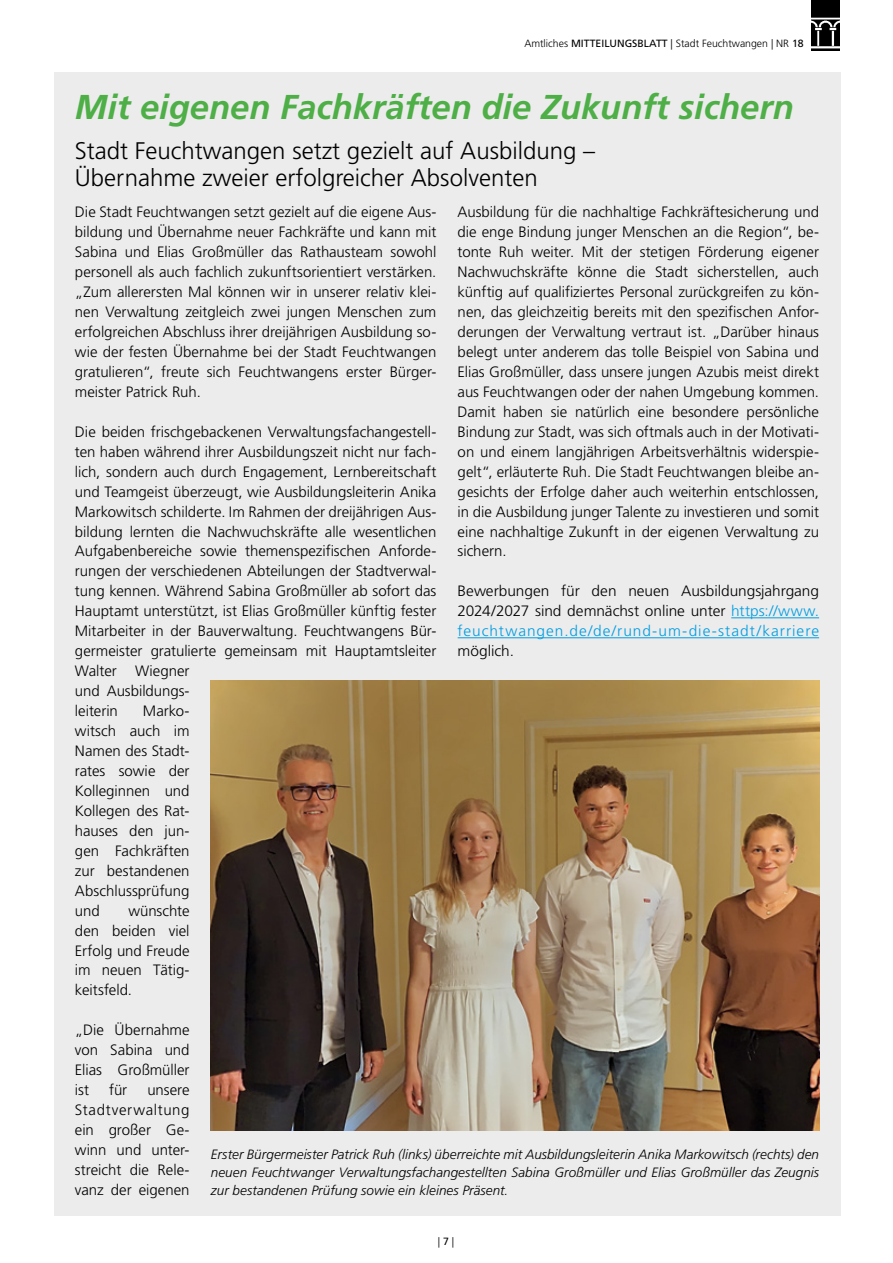
<style>
.page{position:relative;width:893px;height:1263px;background:#fff}
.page>*{position:absolute;margin:0;border:0;box-sizing:border-box;transform-origin:0 0}
.t1{font:italic 700 34.5px "Frutiger";color:#4daf46}
.t2{font:300 24px/27px "Frutiger";color:#000}
.t3{font:300 15px/20px "Frutiger";color:#000;text-align:justify}
.t4{font:italic 300 13.5px/18px "Frutiger";letter-spacing:.005em;color:#000;text-align:justify}
.t5{font:300 10.5px "Frutiger";color:#000}
.s1{font-weight:400}
.s2{color:#009ee3}
</style>
<div class="page">
<img style="left:812px;top:0;width:28px;height:51px">
<div style="left:54px;top:72px;width:786px;height:1144px;background:#ececec"></div>
<hr style="left:731px;top:617px;width:88px;height:1px;background:#009ee3">
<hr style="left:458px;top:637px;width:361px;height:1px;background:#009ee3">
<img style="left:211px;top:680px;width:608px;height:450px">
<p class="t5" style="left:524px;top:37px;width:281px">Amtliches <span class="s1">MITTEILUNGSBLATT</span> | Stadt Feuchtwangen | NR <span class="s1">18</span></p>
<h1 class="t1" style="left:75px;top:87px;width:720px">Mit eigenen Fachkräften die Zukunft sichern</h1>
<h2 class="t2" style="left:75px;top:138px;width:522px">Stadt Feuchtwangen setzt gezielt auf Ausbildung –<br>Übernahme zweier erfolgreicher Absolventen</h2>
<p class="t3" style="left:75px;top:202px;width:363px">Die Stadt Feuchtwangen setzt gezielt auf die eigene Aus&shy;bildung und Übernahme neuer Fachkräfte und kann mit Sabina und Elias Großmüller das Rathausteam sowohl personell als auch fachlich zukunftsorientiert verstärken. „Zum allerersten Mal können wir in unserer relativ klei&shy;nen Verwaltung zeitgleich zwei jungen Menschen zum erfolgreichen Abschluss ihrer dreijährigen Ausbildung so&shy;wie der festen Übernahme bei der Stadt Feuchtwangen gratulieren“, freute sich Feuchtwangens erster Bürger&shy;meister Patrick Ruh.</p>
<p class="t3" style="left:75px;top:422px;width:363px;text-align:left">Die beiden frischgebackenen Verwaltungsfachangestell&shy;ten haben während ihrer Ausbildungszeit nicht nur fach&shy;lich, sondern auch durch Engagement, Lernbereitschaft und Teamgeist überzeugt, wie Ausbildungsleiterin Anika Markowitsch schilderte. Im Rahmen der dreijährigen Aus&shy;bildung lernten die Nachwuchskräfte alle wesentlichen Aufgabenbereiche sowie themenspezifischen Anforde&shy;rungen der verschiedenen Abteilungen der Stadtverwal&shy;tung kennen. Während Sabina Großmüller ab sofort das Hauptamt unterstützt, ist Elias Großmüller künftig fester Mitarbeiter in der Bauverwaltung. Feuchtwangens Bür&shy;germeister gratulierte gemeinsam mit Hauptamtsleiter Walter Wiegner<br>und Ausbildungs-<br>leiterin</p>
<p class="t3" style="left:458px;top:202px;width:363px">Ausbildung für die nachhaltige Fachkräftesicherung und die enge Bindung junger Menschen an die Region“, be&shy;tonte Ruh weiter. Mit der stetigen Förderung eigener Nachwuchskräfte könne die Stadt sicherstellen, auch künftig auf qualifiziertes Personal zurückgreifen zu kön&shy;nen, das gleichzeitig bereits mit den spezifischen Anfor&shy;derungen der Verwaltung vertraut ist. „Darüber hinaus belegt unter anderem das tolle Beispiel von Sabina und Elias Großmüller, dass unsere jungen Azubis meist direkt aus Feuchtwangen oder der nahen Umgebung kommen.<br>Damit haben sie natürlich eine besondere persönliche Bindung zur Stadt, was sich oftmals auch in der Motivati&shy;on und einem langjährigen Arbeitsverhältnis widerspie&shy;gelt“, erläuterte Ruh. Die Stadt Feuchtwangen bleibe an&shy;gesichts der Erfolge daher auch weiterhin entschlossen, in die Ausbildung junger Talente zu investieren und somit eine nachhaltige Zukunft in der eigenen Verwaltung zu sichern.</p>
<p class="t3" style="left:458px;top:581px;width:363px">Bewerbungen für den neuen Ausbildungsjahrgang 2024/2027 sind demnächst online unter <span class="s2">https://www. feuchtwangen.de/de/rund-um-die-stadt/karriere</span></p>
<p class="t3" style="left:458px;top:641px;width:58px">möglich.</p>
<p class="t3" style="left:75px;top:701px;width:116px;text-indent:68px">Marko&shy;witsch auch im Namen des Stadt&shy;rates sowie der Kolleginnen und Kollegen des Rat&shy;hauses den jun&shy;gen Fachkräften zur bestandenen Abschlussprüfung und</p>
<p class="t3" style="left:75px;top:901px;width:116px;text-indent:53px">wünschte den beiden viel Erfolg und Freude im neuen Tätig&shy;keitsfeld.</p>
<p class="t3" style="left:75px;top:1020px;width:116px">„Die Übernahme von Sabina und Elias Großmüller ist</p>
<p class="t3" style="left:109px;top:1080px;width:20px">für</p>
<p class="t3" style="left:75px;top:1080px;width:116px;text-indent:72px">unsere Stadtverwaltung ein großer Ge&shy;winn und unter&shy;streicht die Rele&shy;vanz der eigenen</p>
<p class="t4" style="left:211px;top:1145px;width:610px">Erster Bürgermeister Patrick Ruh (links) überreichte mit Ausbildungsleiterin Anika Markowitsch (rechts) den neuen Feuchtwanger Verwaltungsfachangestellten Sabina Großmüller und Elias Großmüller das Zeugnis zur bestandenen Prüfung sowie ein kleines Präsent.</p>
<p class="t5" style="left:438px;top:1236px;width:18px">| <span class="s1">7</span> |</p>
</div>
